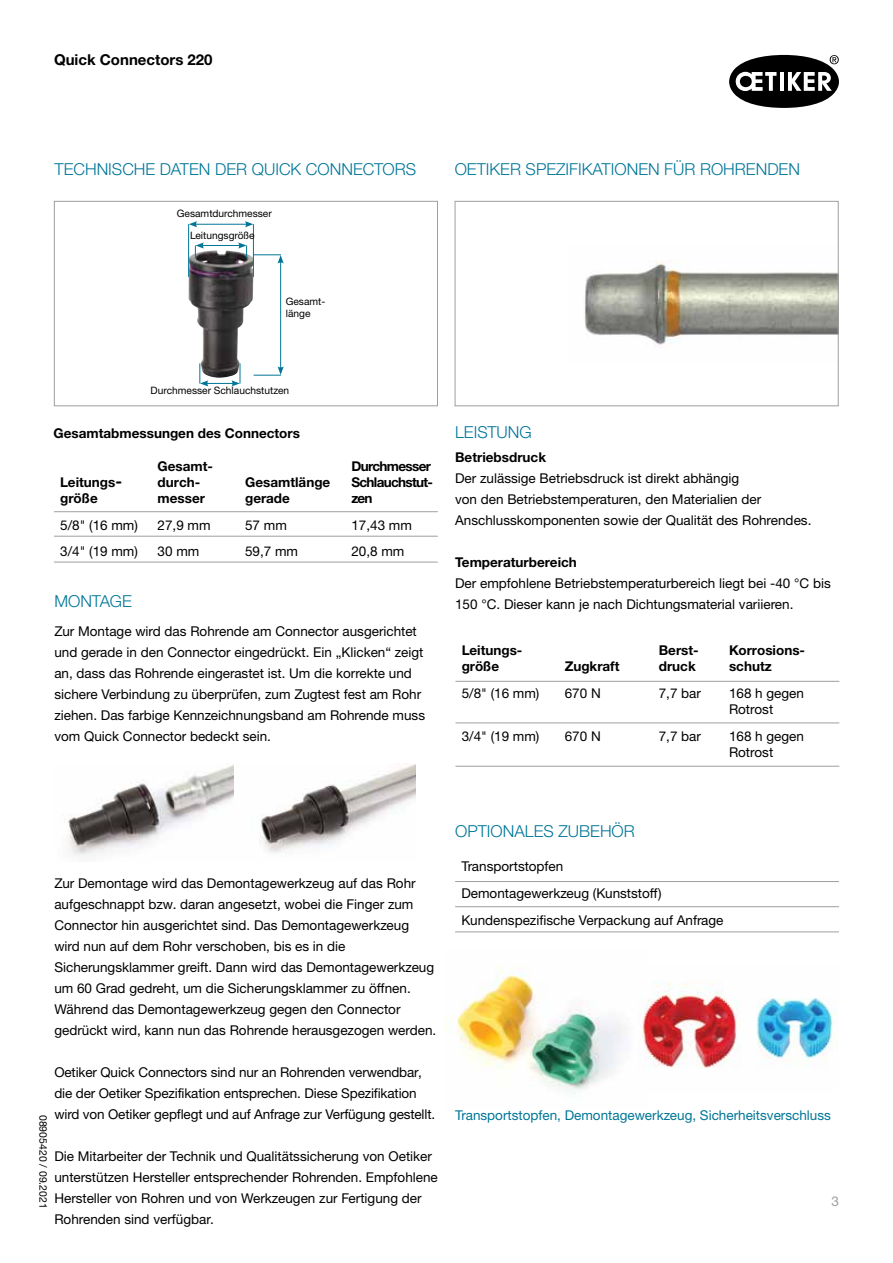
<style>
.page{position:relative;width:893px;height:1263px;background:#fff}
.page>*{position:absolute;margin:0;border:0;box-sizing:border-box;transform-origin:0 0}
.t1{font:300 16.5px "Helvetica Neue LTW1 G";color:#007698}
.t2{font:700 15px "Helvetica Neue LTW1 G";color:#000}
.t3{font:13.5px/21px "Helvetica Neue LTW1 G";color:#000}
.t4{font:700 13.5px/16.2px "Helvetica Neue LTW1 G";color:#000}
.t5{font:13.5px "Helvetica Neue LTW1 G";color:#007697}
.t6{font:700 13.5px/16.2px "Helvetica Neue LTW1 G";letter-spacing:-.05em;color:#000}
.t7{font:13.5px "Helvetica Neue LTW1 G";color:#9d9fa2}
.t8{font:10.5px "Helvetica Neue LTW1 G";color:#000}
.t9{font:10.2px/12.3px "Helvetica Neue LTW1 G";color:#000}
</style>
<div class="page">
<img style="left:585px;top:261px;width:252px;height:87px">
<div style="left:455px;top:201px;width:384px;height:205px;border:1px solid #9d9fa2"></div>
<div style="left:54px;top:201px;width:384px;height:205px;border:1px solid #9d9fa2"></div>
<svg style="left:729px;top:55px;width:110px;height:53px"></svg>
<hr style="left:54px;top:511px;width:384px;height:1px;background:#9d9fa2">
<hr style="left:54px;top:562px;width:384px;height:1px;background:#9d9fa2">
<hr style="left:54px;top:536px;width:384px;height:1px;background:#9d9fa2">
<hr style="left:455px;top:681px;width:384px;height:1px;background:#9d9fa2">
<hr style="left:455px;top:766px;width:384px;height:1px;background:#9d9fa2">
<hr style="left:455px;top:722px;width:384px;height:1px;background:#9d9fa2">
<hr style="left:455px;top:881px;width:384px;height:1px;background:#9d9fa2">
<hr style="left:455px;top:906px;width:384px;height:1px;background:#9d9fa2">
<hr style="left:455px;top:931px;width:384px;height:1px;background:#9d9fa2">
<img style="left:64px;top:764px;width:351px;height:92px">
<img style="left:445px;top:966px;width:180px;height:128px">
<img style="left:641px;top:981px;width:195px;height:87px">
<img style="left:188px;top:250px;width:66px;height:126px">
<hr style="left:253px;top:224px;width:1px;height:53px;background:#007697">
<hr style="left:188px;top:224px;width:1px;height:53px;background:#007697">
<hr style="left:280px;top:261px;width:1px;height:108px;background:#007697">
<svg style="left:254px;top:366px;width:30px;height:10px"></svg>
<svg style="left:254px;top:254px;width:30px;height:10px"></svg>
<svg style="left:199px;top:363px;width:42px;height:23px"></svg>
<hr style="left:201px;top:245px;width:40px;height:1px;background:#007697">
<svg style="left:238px;top:242px;width:9px;height:16px"></svg>
<svg style="left:195px;top:242px;width:9px;height:16px"></svg>
<hr style="left:195px;top:224px;width:52px;height:1px;background:#007697">
<svg style="left:245px;top:221px;width:8px;height:6px"></svg>
<svg style="left:189px;top:221px;width:8px;height:6px"></svg>
<p class="t2" style="left:54px;top:50px;width:160px">Quick Connectors 220</p>
<p class="t1" style="left:54px;top:159px;width:363px">TECHNISCHE DATEN DER QUICK CONNECTORS</p>
<p class="t1" style="left:455px;top:159px;width:347px">OETIKER SPEZIFIKATIONEN FÜR ROHRENDEN</p>
<p class="t9" style="left:177px;top:202px;width:96px;line-height:21.8px;text-align:center">Gesamtdurchmesser<br>Leitungsgröße</p>
<p class="t9" style="left:286px;top:295px;width:41px">Gesamt&shy;länge</p>
<p class="t9" style="left:151px;top:384px;width:140px">Durchmesser Schlauchstutzen</p>
<p class="t4" style="left:54px;top:425px;width:248px">Gesamtabmessungen des Connectors</p>
<p class="t4" style="left:60px;top:474px;width:63px">Leitungs&shy;größe</p>
<p class="t4" style="left:158px;top:458px;width:57px">Gesamt&shy;durch&shy;messer</p>
<p class="t4" style="left:245px;top:474px;width:87px">Gesamtlänge gerade</p>
<p class="t6" style="left:351px;top:458px;width:83px">Durchmesser<br>Schlauchstut&shy;zen</p>
<p class="t3" style="left:60px;top:514px;width:79px">5/8" (16 mm)</p>
<p class="t3" style="left:158px;top:514px;width:55px">27,9 mm</p>
<p class="t3" style="left:245px;top:514px;width:43px">57 mm</p>
<p class="t3" style="left:351px;top:514px;width:62px">17,43 mm</p>
<p class="t3" style="left:60px;top:541px;width:79px">3/4" (19 mm)</p>
<p class="t3" style="left:158px;top:541px;width:43px">30 mm</p>
<p class="t3" style="left:245px;top:541px;width:55px">59,7 mm</p>
<p class="t3" style="left:351px;top:541px;width:55px">20,8 mm</p>
<p class="t1" style="left:54px;top:591px;width:79px">MONTAGE</p>
<p class="t3" style="left:54px;top:621px;width:372px">Zur Montage wird das Rohrende am Connector ausgerichtet und gerade in den Connector eingedrückt. Ein „Klicken“ zeigt an, dass das Rohrende eingerastet ist. Um die korrekte und sichere Verbindung zu überprüfen, zum Zugtest fest am Rohr ziehen. Das farbige Kennzeichnungsband am Rohrende muss vom Quick Connector bedeckt sein.</p>
<p class="t1" style="left:455px;top:422px;width:78px">LEISTUNG</p>
<p class="t4" style="left:455px;top:449px;width:92px">Betriebsdruck</p>
<p class="t3" style="left:455px;top:467px;width:358px">Der zulässige Betriebsdruck ist direkt abhängig<br>von den Betriebstemperaturen, den Materialien der<br>Anschlusskomponenten sowie der Qualität des Rohrendes.</p>
<p class="t4" style="left:455px;top:554px;width:123px">Temperaturbereich</p>
<p class="t3" style="left:455px;top:572px;width:377px">Der empfohlene Betriebstemperaturbereich liegt bei -40 °C bis<br>150 °C. Dieser kann je nach Dichtungsmaterial variieren.</p>
<p class="t4" style="left:462px;top:642px;width:62px">Leitungs&shy;größe</p>
<p class="t4" style="left:565px;top:658px;width:56px">Zugkraft</p>
<p class="t4" style="left:659px;top:642px;width:42px">Berst&shy;druck</p>
<p class="t4" style="left:729px;top:642px;width:78px">Korrosions&shy;schutz</p>
<p class="t3" style="left:462px;top:682px;width:79px">5/8" (16 mm)</p>
<p class="t3" style="left:565px;top:682px;width:38px">670 N</p>
<p class="t3" style="left:659px;top:682px;width:44px">7,7 bar</p>
<p class="t3" style="left:729px;top:685px;width:77px;line-height:16.2px">168 h gegen<br>Rotrost</p>
<p class="t3" style="left:462px;top:725px;width:79px">3/4" (19 mm)</p>
<p class="t3" style="left:565px;top:725px;width:38px">670 N</p>
<p class="t3" style="left:659px;top:725px;width:44px">7,7 bar</p>
<p class="t3" style="left:729px;top:728px;width:77px;line-height:16.2px">168 h gegen<br>Rotrost</p>
<p class="t3" style="left:54px;top:873px;width:383px">Zur Demontage wird das Demontagewerkzeug auf das Rohr aufgeschnappt bzw. daran angesetzt, wobei die Finger zum Connector hin ausgerichtet sind. Das Demontagewerkzeug wird nun auf dem Rohr verschoben, bis es in die Sicherungsklammer greift. Dann wird das Demontagewerkzeug um 60 Grad gedreht, um die Sicherungsklammer zu öffnen.<br>Während das Demontagewerkzeug gegen den Connector gedrückt wird, kann nun das Rohrende herausgezogen werden.</p>
<p class="t3" style="left:54px;top:1062px;width:382px">Oetiker Quick Connectors sind nur an Rohrenden verwendbar, die der Oetiker Spezifikation entsprechen. Diese Spezifikation wird von Oetiker gepflegt und auf Anfrage zur Verfügung gestellt.</p>
<p class="t3" style="left:54px;top:1146px;width:385px">Die Mitarbeiter der Technik und Qualitätssicherung von Oetiker unterstützen Hersteller entsprechender Rohrenden. Empfohlene Hersteller von Rohren und von Werkzeugen zur Fertigung der Rohrenden sind verfügbar.</p>
<p class="t8" style="left:50px;top:1115px;width:95px;rotate:90deg">08905420 / 09.2021</p>
<p class="t1" style="left:455px;top:821px;width:181px">OPTIONALES ZUBEHÖR</p>
<p class="t3" style="left:461px;top:853px;width:264px;line-height:26.7px">Transportstopfen<br>Demontagewerkzeug (Kunststoff)<br>Kundenspezifische Verpackung auf Anfrage</p>
<p class="t5" style="left:455px;top:1107px;width:377px">Transportstopfen, Demontagewerkzeug, Sicherheitsverschluss</p>
<p class="t7" style="left:831px;top:1193px;width:9px">3</p>
</div>
